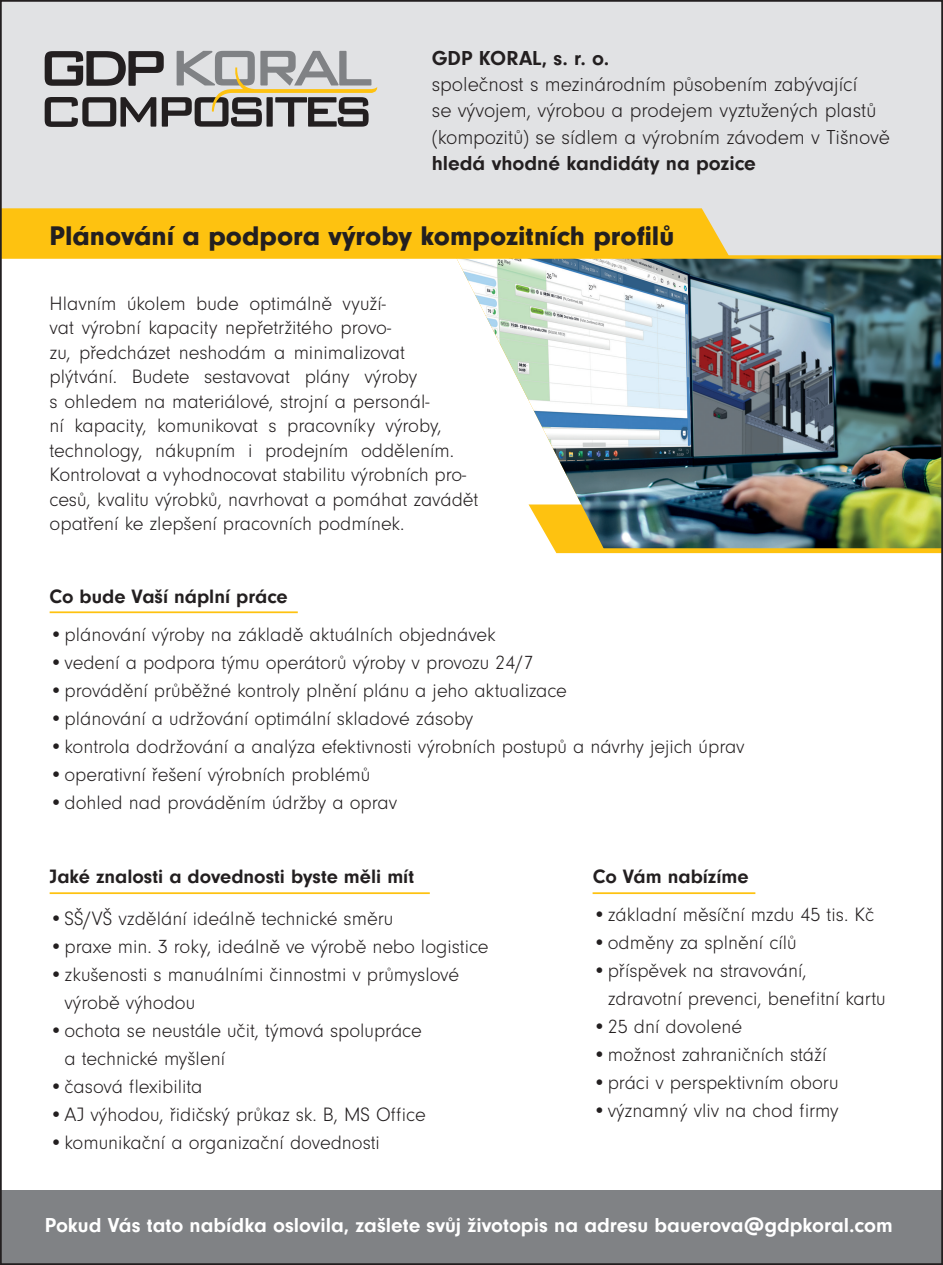
<style>
.page{position:relative;width:943px;height:1265px;background:#fff}
.page>*{position:absolute;margin:0;border:0;box-sizing:border-box;transform-origin:0 0}
.t1{font:900 28px "Neuzeit Gro";color:#231f20}
.t2{font:300 21px/26.2px "Neuzeit Gro";color:#231f20}
.t3{font:700 21px "Neuzeit Gro";color:#fff}
.t4{font:700 21px "Neuzeit Gro";color:#231f20}
.t5{font:300 20.12px/24.5px "Neuzeit Gro";color:#231f20}
.t6{font:700 20.12px "Neuzeit Gro";color:#231f20}
</style>
<div class="page">
<div style="left:0;top:1191px;width:943px;height:74px;background:#808285"></div>
<div style="left:0;top:0;width:943px;height:258px;background:#e1e2e4"></div>
<svg style="left:45px;top:51px;width:332px;height:76px"></svg>
<div style="left:3px;top:208px;width:726px;height:47px;background:#fec210"></div>
<svg style="left:555px;top:551px;width:385px;height:2px"></svg>
<img style="left:457px;top:259px;width:483px;height:292px">
<svg style="left:578px;top:548px;width:362px;height:4px"></svg>
<svg style="left:3px;top:255px;width:937px;height:4px;fill:#fec210"></svg>
<hr style="left:592px;top:892px;width:163px;height:2px;background:#fec210">
<hr style="left:50px;top:892px;width:380px;height:2px;background:#fec210">
<hr style="left:50px;top:611px;width:248px;height:2px;background:#fec210">
<p class="t4" style="left:432px;top:46px;width:179px">GDP KORAL, s. r. o.</p>
<p class="t2" style="left:432px;top:72px;width:459px">společnost s mezinárodním působením zabývající<br>se vývojem, výrobou a prodejem vyztužených plastů (kompozitů) se sídlem a výrobním závodem v Tišnově</p>
<p class="t4" style="left:432px;top:151px;width:325px">hledá vhodné kandidáty na pozice</p>
<p class="t1" style="left:50px;top:220px;width:626px">Plánování a podpora výroby kompozitních profilů</p>
<p class="t5" style="left:50px;top:291px;width:430px">Hlavním úkolem bude optimálně využí-<br>vat výrobní kapacity nepřetržitého provo-<br>zu, předcházet neshodám a minimalizovat<br>plýtvání. Budete sestavovat plány výroby<br>s ohledem na materiálové, strojní a personál-<br>ní kapacity, komunikovat s pracovníky výroby, technology, nákupním i prodejním oddělením.<br>Kontrolovat a vyhodnocovat stabilitu výrobních pro&shy;cesů, kvalitu výrobků, navrhovat a pomáhat zavádět opatření ke zlepšení pracovních podmínek.</p>
<p class="t6" style="left:50px;top:585px;width:239px">Co bude Vaší náplní práce</p>
<p class="t5" style="left:50px;top:622px;width:447px">•plánování výroby na základě aktuálních objednávek</p>
<p class="t5" style="left:50px;top:650px;width:485px">•vedení a podpora týmu operátorů výroby v provozu 24/7</p>
<p class="t5" style="left:50px;top:678px;width:519px">•provádění průběžné kontroly plnění plánu a jeho aktualizace</p>
<p class="t5" style="left:50px;top:706px;width:425px">•plánování a udržování optimální skladové zásoby</p>
<p class="t5" style="left:50px;top:734px;width:696px">•kontrola dodržování a analýza efektivnosti výrobních postupů a návrhy jejich úprav</p>
<p class="t5" style="left:50px;top:762px;width:322px">•operativní řešení výrobních problémů</p>
<p class="t5" style="left:50px;top:790px;width:349px">•dohled nad prováděním údržby a oprav</p>
<p class="t6" style="left:50px;top:865px;width:366px">Jaké znalosti a dovednosti byste měli mít</p>
<p class="t5" style="left:50px;top:907px;width:345px">•SŠ/VŠ vzdělání ideálně technické směru</p>
<p class="t5" style="left:50px;top:935px;width:440px">•praxe min. 3 roky, ideálně ve výrobě nebo logistice</p>
<p class="t5" style="left:64px;top:961px;width:396px;line-height:28px;text-indent:-15px">•zkušenosti s manuálními činnostmi v průmyslové výrobě výhodou</p>
<p class="t5" style="left:64px;top:1017px;width:359px;line-height:28px;text-indent:-15px">•ochota se neustále učit, týmová spolupráce a technické myšlení</p>
<p class="t5" style="left:50px;top:1075px;width:154px">•časová flexibilita</p>
<p class="t5" style="left:50px;top:1103px;width:377px">•AJ výhodou, řidičský průkaz sk. B, MS Office</p>
<p class="t5" style="left:50px;top:1131px;width:332px">•komunikační a organizační dovednosti</p>
<p class="t6" style="left:593px;top:865px;width:157px">Co Vám nabízíme</p>
<p class="t5" style="left:593px;top:903px;width:283px">•základní měsíční mzdu 45 tis. Kč</p>
<p class="t5" style="left:593px;top:931px;width:205px">•odměny za splnění cílů</p>
<p class="t5" style="left:593px;top:959px;width:215px">•příspěvek na stravování,</p>
<p class="t5" style="left:607px;top:987px;width:279px">zdravotní prevenci, benefitní kartu</p>
<p class="t5" style="left:593px;top:1015px;width:151px">•25 dní dovolené</p>
<p class="t5" style="left:593px;top:1043px;width:235px">•možnost zahraničních stáží</p>
<p class="t5" style="left:593px;top:1071px;width:247px">•práci v perspektivním oboru</p>
<p class="t5" style="left:593px;top:1099px;width:247px">•významný vliv na chod firmy</p>
<p class="t3" style="left:45px;top:1213px;width:849px">Pokud Vás tato nabídka oslovila, zašlete svůj životopis na adresu bauerova@gdpkoral.com</p>
</div>
